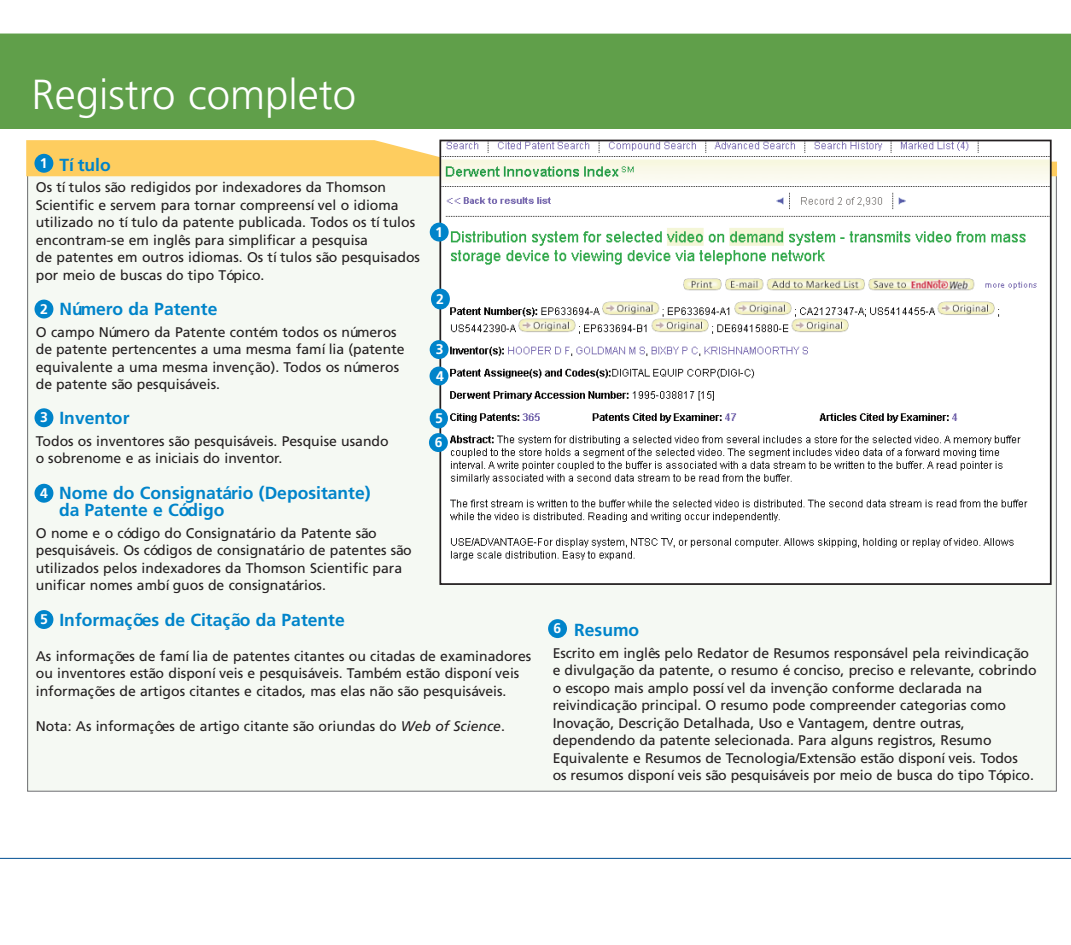
<style>
.page{position:relative;width:1071px;height:945px;background:#fff}
.page>*{position:absolute;margin:0;border:0;box-sizing:border-box;transform-origin:0 0}
.t1{font:300 42px "Frutiger";color:#fff}
.t2{font:700 17.5px/17.5px "Frutiger";color:#0084ca}
.t3{font:14px/17.5px "Frutiger";color:#231f20}
.t4{font:700 14px "Frutiger";color:#fff}
.s1{font-style:italic}
</style>
<div class="page">
<div style="left:28px;top:163px;width:1028px;height:628px;background:#f5f9f3"></div>
<svg style="left:26px;top:140px;width:1031px;height:36px"></svg>
<div style="left:0;top:29px;width:1071px;height:99px;background:#609f4a"></div>
<svg style="left:0;top:29px;width:1071px;height:5px;fill:#fff"></svg>
<hr style="left:0;top:858px;width:1071px;height:1px;background:#004f92">
<div style="left:34px;top:154px;width:19px;height:19px;background:#0084ca;border-radius:50%"></div>
<div style="left:35px;top:300px;width:18px;height:18px;background:#0084ca;border-radius:50%"></div>
<div style="left:35px;top:408px;width:18px;height:19px;background:#0084ca;border-radius:50%"></div>
<div style="left:35px;top:484px;width:18px;height:19px;background:#0084ca;border-radius:50%"></div>
<div style="left:35px;top:610px;width:18px;height:19px;background:#0084ca;border-radius:50%"></div>
<div style="left:440px;top:141px;width:611px;height:443px;background:#fff"></div>
<img style="left:442px;top:143px;width:607px;height:418px">
<div style="left:439px;top:140px;width:613px;height:445px;border:2px solid #231f20"></div>
<div style="left:429px;top:433px;width:19px;height:19px;background:#0084ca;border-radius:50%"></div>
<div style="left:430px;top:409px;width:18px;height:19px;background:#0084ca;border-radius:50%"></div>
<div style="left:430px;top:367px;width:18px;height:18px;background:#0084ca;border-radius:50%"></div>
<div style="left:430px;top:340px;width:19px;height:19px;background:#0084ca;border-radius:50%"></div>
<div style="left:431px;top:289px;width:19px;height:20px;background:#0084ca;border-radius:50%"></div>
<div style="left:430px;top:223px;width:19px;height:19px;background:#0084ca;border-radius:50%"></div>
<div style="left:548px;top:619px;width:19px;height:19px;background:#0084ca;border-radius:50%"></div>
<h1 class="t1" style="left:32px;top:77px;width:326px">Registro completo</h1>
<p class="t2" style="left:59px;top:157px;width:53px">Tí tulo</p>
<p class="t3" style="left:36px;top:180px;width:386px">Os tí tulos são redigidos por indexadores da Thomson Scientific e servem para tornar compreensí vel o idioma utilizado no tí tulo da patente publicada. Todos os tí tulos encontram-se em inglês para simplificar a pesquisa<br>de patentes em outros idiomas. Os tí tulos são pesquisados por meio de buscas do tipo Tópico.</p>
<p class="t2" style="left:59px;top:302px;width:160px">Número da Patente</p>
<p class="t3" style="left:36px;top:324px;width:370px">O campo Número da Patente contém todos os números de patente pertencentes a uma mesma famí lia (patente equivalente a uma mesma invenção). Todos os números de patente são pesquisáveis.</p>
<p class="t2" style="left:59px;top:411px;width:72px">Inventor</p>
<p class="t3" style="left:36px;top:433px;width:354px">Todos os inventores são pesquisáveis. Pesquise usando o sobrenome e as iniciais do inventor.</p>
<p class="t2" style="left:59px;top:485px;width:313px">Nome do Consignatário (Depositante) da Patente e Código</p>
<p class="t3" style="left:36px;top:525px;width:378px">O nome e o código do Consignatário da Patente são pesquisáveis. Os códigos de consignatário de patentes são utilizados pelos indexadores da Thomson Scientific para unificar nomes ambí guos de consignatários.</p>
<p class="t2" style="left:59px;top:612px;width:287px">Informações de Citação da Patente</p>
<p class="t3" style="left:36px;top:648px;width:497px">As informações de famí lia de patentes citantes ou citadas de examinadores ou inventores estão disponí veis e pesquisáveis. Também estão disponí veis informações de artigos citantes e citados, mas elas não são pesquisáveis.</p>
<p class="t3" style="left:36px;top:718px;width:471px">Nota: As informaçôes de artigo citante são oriundas do <span class="s1">Web of Science</span>.</p>
<p class="t4" style="left:40px;top:157px;width:9px">1</p>
<p class="t4" style="left:435px;top:226px;width:9px">1</p>
<p class="t4" style="left:436px;top:293px;width:9px">2</p>
<p class="t4" style="left:40px;top:303px;width:9px">2</p>
<p class="t4" style="left:436px;top:344px;width:9px">3</p>
<p class="t4" style="left:436px;top:370px;width:9px">4</p>
<p class="t4" style="left:40px;top:412px;width:9px">3</p>
<p class="t4" style="left:435px;top:413px;width:9px">5</p>
<p class="t4" style="left:435px;top:437px;width:9px">6</p>
<p class="t4" style="left:40px;top:487px;width:9px">4</p>
<p class="t4" style="left:40px;top:614px;width:9px">5</p>
<p class="t4" style="left:554px;top:623px;width:9px">6</p>
<p class="t2" style="left:574px;top:623px;width:67px">Resumo</p>
<p class="t3" style="left:553px;top:645px;width:485px">Escrito em inglês pelo Redator de Resumos responsável pela reivindicação e divulgação da patente, o resumo é conciso, preciso e relevante, cobrindo o escopo mais amplo possí vel da invenção conforme declarada na reivindicação principal. O resumo pode compreender categorias como Inovação, Descrição Detalhada, Uso e Vantagem, dentre outras, dependendo da patente selecionada. Para alguns registros, Resumo Equivalente e Resumos de Tecnologia/Extensão estão disponí veis. Todos<br>os resumos disponí veis são pesquisáveis por meio de busca do tipo Tópico.</p>
</div>
